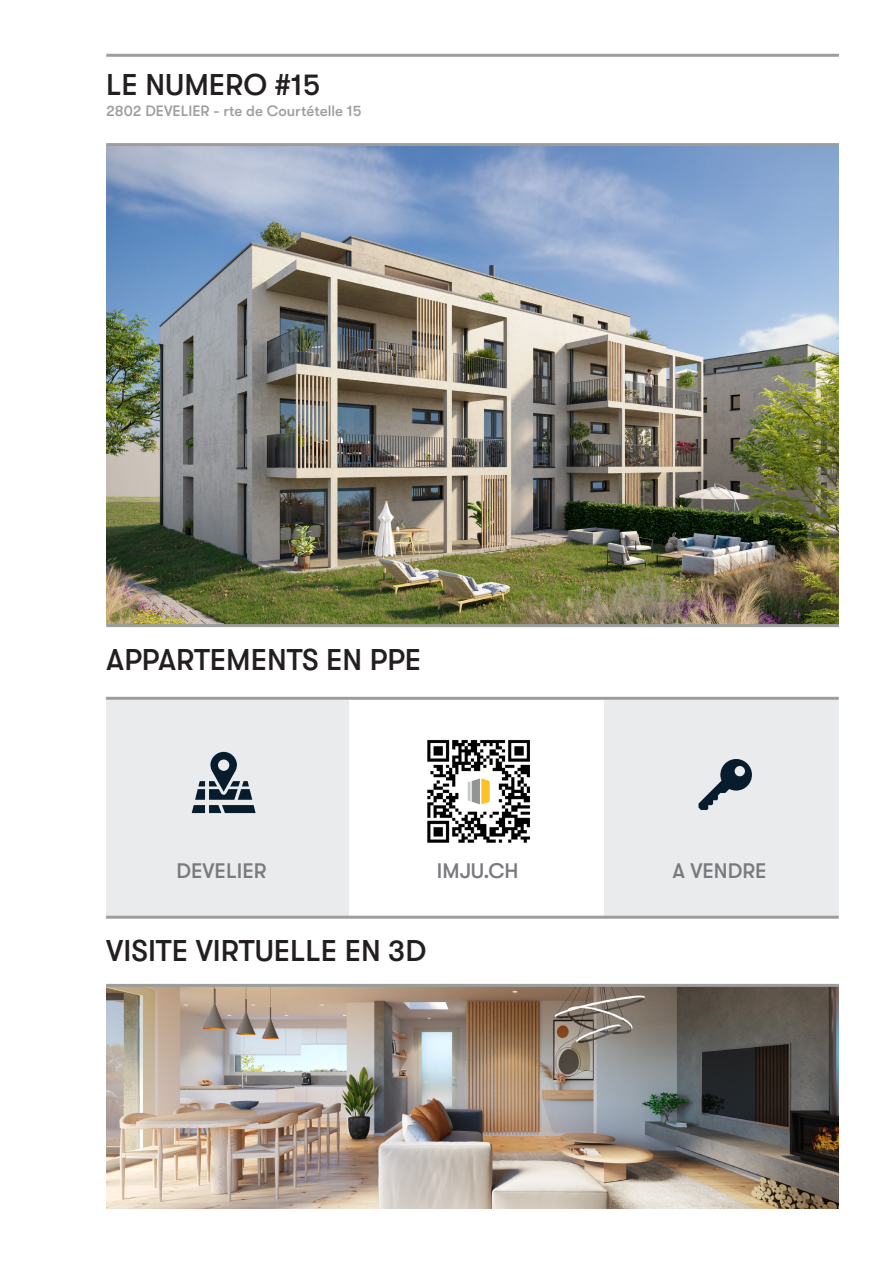
<style>
.page{position:relative;width:893px;height:1263px;background:#fff}
.page>*{position:absolute;margin:0;border:0;box-sizing:border-box;transform-origin:0 0}
.t1{font:500 30px "GT Walsheim";color:#231f20}
.t2{font:500 21px "GT Walsheim";color:#787a7d}
.t3{font:500 15px "GT Walsheim";color:#9d9d9c}
</style>
<div class="page">
<div style="left:106px;top:700px;width:733px;height:216px;background:#eaebed"></div>
<img style="left:106px;top:146px;width:733px;height:478px">
<hr style="left:106px;top:143px;width:733px;height:3px;background:#9d9d9c">
<hr style="left:106px;top:54px;width:733px;height:3px;background:#9d9d9c">
<img style="left:106px;top:987px;width:733px;height:222px">
<hr style="left:106px;top:984px;width:733px;height:3px;background:#9d9d9c">
<hr style="left:106px;top:624px;width:733px;height:3px;background:#9d9d9c">
<div style="left:349px;top:700px;width:255px;height:227px;background:#fff"></div>
<svg style="left:192px;top:752px;width:64px;height:61px"></svg>
<svg style="left:698px;top:759px;width:54px;height:51px"></svg>
<hr style="left:106px;top:916px;width:733px;height:3px;background:#9d9d9c">
<hr style="left:106px;top:697px;width:733px;height:3px;background:#9d9d9c">
<img style="left:427px;top:739px;width:103px;height:104px">
<div style="left:464px;top:775px;width:30px;height:33px;background:#fff"></div>
<svg style="left:468px;top:778px;width:22px;height:26px"></svg>
<p class="t1" style="left:106px;top:68px;width:216px">LE NUMERO #15</p>
<p class="t3" style="left:106px;top:103px;width:257px">2802 DEVELIER - rte de Courtételle 15</p>
<p class="t1" style="left:106px;top:643px;width:316px">APPARTEMENTS EN PPE</p>
<p class="t2" style="left:177px;top:859px;width:91px">DEVELIER</p>
<p class="t2" style="left:437px;top:859px;width:83px">IMJU.CH</p>
<p class="t2" style="left:673px;top:859px;width:95px">A VENDRE</p>
<p class="t1" style="left:106px;top:934px;width:321px">VISITE VIRTUELLE EN 3D</p>
</div>
